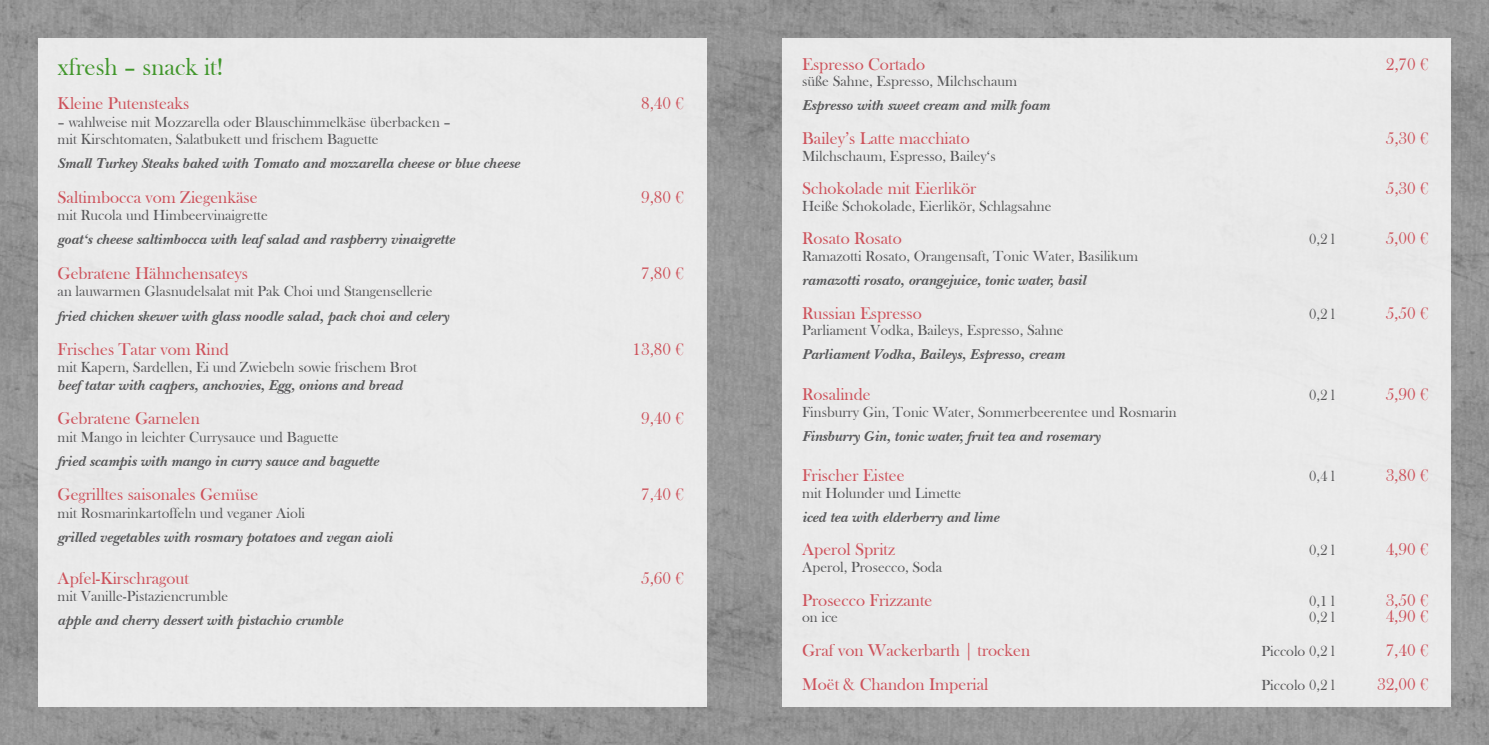
<style>
.page{position:relative;width:1489px;height:745px;background:#fff}
.page>*{position:absolute;margin:0;border:0;box-sizing:border-box;transform-origin:0 0}
.t1{font:25px "Bask Old Face";color:#41962b}
.t2{font:17.5px "Bask Old Face";color:#cd525b}
.t3{font:15px/17.2px "Bask Old Face";color:#58585a}
.t4{font:700 15px "Baskerville Old Style S Si";color:#58585a}
</style>
<div class="page">
<img style="left:0;top:0;width:1488px;height:744px">
<div style="left:38px;top:38px;width:668px;height:668px;background:#eaeaea"></div>
<div style="left:782px;top:38px;width:668px;height:668px;background:#eaeaea"></div>
<h1 class="t1" style="left:58px;top:53px;width:167px">xfresh – snack it!</h1>
<p class="t2" style="left:58px;top:94px;width:133px">Kleine Putensteaks</p>
<p class="t2" style="left:641px;top:94px;width:44px">8,40 €</p>
<p class="t3" style="left:58px;top:113px;width:395px">– wahlweise mit Mozzarella oder Blauschimmelkäse überbacken – mit Kirschtomaten, Salatbukett und frischem Baguette</p>
<p class="t4" style="left:58px;top:154px;width:463px">Small Turkey Steaks baked with Tomato and mozzarella cheese or blue cheese</p>
<p class="t2" style="left:58px;top:187px;width:202px">Saltimbocca vom Ziegenkäse</p>
<p class="t2" style="left:641px;top:187px;width:44px">9,80 €</p>
<p class="t3" style="left:58px;top:207px;width:212px">mit Rucola und Himbeervinaigrette</p>
<p class="t4" style="left:58px;top:230px;width:398px">goat‘s cheese saltimbocca with leaf salad and raspberry vinaigrette</p>
<p class="t2" style="left:58px;top:263px;width:192px">Gebratene Hähnchensateys</p>
<p class="t2" style="left:641px;top:263px;width:44px">7,80 €</p>
<p class="t3" style="left:58px;top:283px;width:376px">an lauwarmen Glasnudelsalat mit Pak Choi und Stangensellerie</p>
<p class="t4" style="left:58px;top:306px;width:393px">fried chicken skewer with glass noodle salad, pack choi and celery</p>
<p class="t2" style="left:58px;top:339px;width:173px">Frisches Tatar vom Rind</p>
<p class="t2" style="left:632px;top:339px;width:53px">13,80 €</p>
<p class="t3" style="left:58px;top:359px;width:361px">mit Kapern, Sardellen, Ei und Zwiebeln sowie frischem Brot</p>
<p class="t4" style="left:58px;top:375px;width:346px">beef tatar with caqpers, anchovies, Egg, onions and bread</p>
<p class="t2" style="left:58px;top:408px;width:144px">Gebratene Garnelen</p>
<p class="t2" style="left:641px;top:408px;width:44px">9,40 €</p>
<p class="t3" style="left:58px;top:428px;width:282px">mit Mango in leichter Currysauce und Baguette</p>
<p class="t4" style="left:58px;top:451px;width:323px">fried scampis with mango in curry sauce and baguette</p>
<p class="t2" style="left:58px;top:484px;width:202px">Gegrilltes saisonales Gemüse</p>
<p class="t2" style="left:641px;top:484px;width:44px">7,40 €</p>
<p class="t3" style="left:58px;top:504px;width:249px">mit Rosmarinkartoffeln und veganer Aioli</p>
<p class="t4" style="left:58px;top:527px;width:336px">grilled vegetables with rosmary potatoes and vegan aioli</p>
<p class="t2" style="left:58px;top:568px;width:133px">Apfel-Kirschragout</p>
<p class="t2" style="left:641px;top:568px;width:44px">5,60 €</p>
<p class="t3" style="left:58px;top:587px;width:172px">mit Vanille-Pistaziencrumble</p>
<p class="t4" style="left:58px;top:610px;width:287px">apple and cherry dessert with pistachio crumble</p>
<p class="t2" style="left:802px;top:54px;width:125px">Espresso Cortado</p>
<p class="t2" style="left:1385px;top:54px;width:44px">2,70 €</p>
<p class="t3" style="left:802px;top:73px;width:216px">süße Sahne, Espresso, Milchschaum</p>
<p class="t4" style="left:802px;top:96px;width:249px">Espresso with sweet cream and milk foam</p>
<p class="t2" style="left:802px;top:128px;width:169px">Bailey’s Latte macchiato</p>
<p class="t2" style="left:1385px;top:128px;width:44px">5,30 €</p>
<p class="t3" style="left:802px;top:147px;width:195px">Milchschaum, Espresso, Bailey‘s</p>
<p class="t2" style="left:802px;top:179px;width:176px">Schokolade mit Eierlikör</p>
<p class="t2" style="left:1385px;top:179px;width:44px">5,30 €</p>
<p class="t3" style="left:802px;top:197px;width:251px">Heiße Schokolade, Eierlikör, Schlagsahne</p>
<p class="t2" style="left:802px;top:229px;width:101px">Rosato Rosato</p>
<p class="t3" style="left:1308px;top:231px;width:27px">0,2 l</p>
<p class="t2" style="left:1385px;top:229px;width:44px">5,00 €</p>
<p class="t3" style="left:802px;top:248px;width:337px">Ramazotti Rosato, Orangensaft, Tonic Water, Basilikum</p>
<p class="t4" style="left:802px;top:271px;width:285px">ramazotti rosato, orangejuice, tonic water, basil</p>
<p class="t2" style="left:802px;top:303px;width:121px">Russian Espresso</p>
<p class="t3" style="left:1308px;top:305px;width:27px">0,2 l</p>
<p class="t2" style="left:1385px;top:303px;width:44px">5,50 €</p>
<p class="t3" style="left:802px;top:322px;width:263px">Parliament Vodka, Baileys, Espresso, Sahne</p>
<p class="t4" style="left:802px;top:345px;width:264px">Parliament Vodka, Baileys, Espresso, cream</p>
<p class="t2" style="left:802px;top:384px;width:70px">Rosalinde</p>
<p class="t3" style="left:1308px;top:386px;width:27px">0,2 l</p>
<p class="t2" style="left:1385px;top:384px;width:44px">5,90 €</p>
<p class="t3" style="left:802px;top:403px;width:376px">Finsburry Gin, Tonic Water, Sommerbeerentee und Rosmarin</p>
<p class="t4" style="left:802px;top:426px;width:300px">Finsburry Gin, tonic water, fruit tea and rosemary</p>
<p class="t2" style="left:802px;top:465px;width:104px">Frischer Eistee</p>
<p class="t3" style="left:1308px;top:467px;width:27px">0,4 l</p>
<p class="t2" style="left:1385px;top:465px;width:44px">3,80 €</p>
<p class="t3" style="left:802px;top:484px;width:161px">mit Holunder und Limette</p>
<p class="t4" style="left:802px;top:507px;width:198px">iced tea with elderberry and lime</p>
<p class="t2" style="left:802px;top:539px;width:95px">Aperol Spritz</p>
<p class="t3" style="left:1308px;top:541px;width:27px">0,2 l</p>
<p class="t2" style="left:1385px;top:539px;width:44px">4,90 €</p>
<p class="t3" style="left:802px;top:558px;width:142px">Aperol, Prosecco, Soda</p>
<p class="t2" style="left:802px;top:590px;width:132px">Prosecco Frizzante</p>
<p class="t3" style="left:1308px;top:592px;width:27px">0,1 l</p>
<p class="t2" style="left:1385px;top:590px;width:44px">3,50 €</p>
<p class="t3" style="left:802px;top:608px;width:37px">on ice</p>
<p class="t3" style="left:1308px;top:608px;width:27px">0,2 l</p>
<p class="t2" style="left:1385px;top:606px;width:44px">4,90 €</p>
<p class="t2" style="left:802px;top:640px;width:230px">Graf von Wackerbarth | trocken</p>
<p class="t3" style="left:1261px;top:642px;width:75px">Piccolo 0,2 l</p>
<p class="t2" style="left:1385px;top:640px;width:44px">7,40 €</p>
<p class="t2" style="left:802px;top:673px;width:188px">Moët &amp; Chandon Imperial</p>
<p class="t3" style="left:1261px;top:675px;width:75px">Piccolo 0,2 l</p>
<p class="t2" style="left:1376px;top:673px;width:53px">32,00 €</p>
</div>
